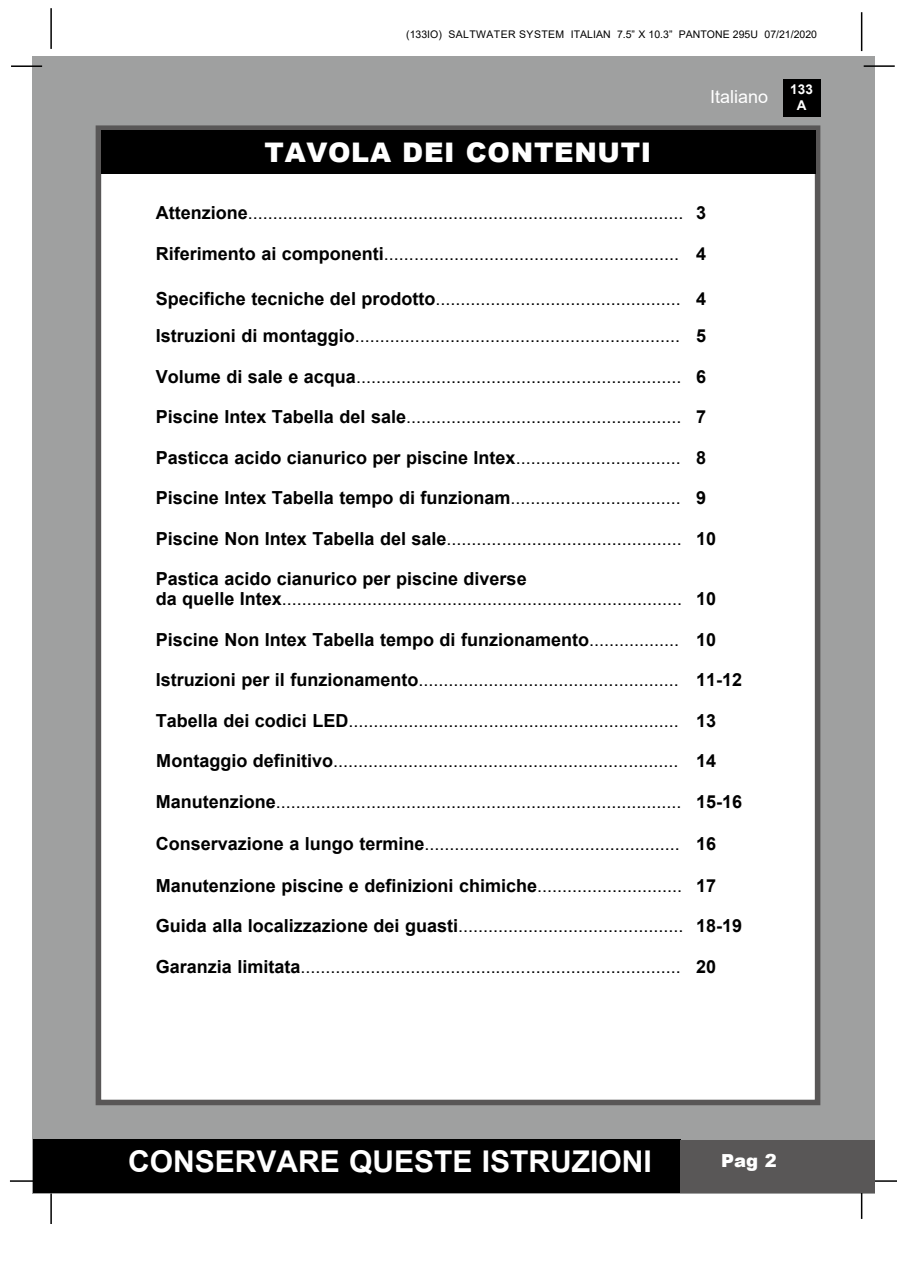
<style>
.page{position:relative;width:897px;height:1264px;background:#fff}
.page>*{position:absolute;margin:0;border:0;box-sizing:border-box;transform-origin:0 0}
.t1{font:700 30px "Arial";color:#fff}
.t2{font:900 27px "Arial";letter-spacing:.025em;color:#fff}
.t3{font:18px/37.5px "Arial";color:#000}
.t4{font:700 18px "Arial";color:#000}
.t5{font:18px "Arial";color:#fff}
.t6{font:900 18px "Arial";color:#fff}
.t7{font:700 13.5px/16.2px "Arial";color:#fff;text-align:center}
.t8{font:10.5px "Arial";color:#000}
.s1{font-weight:700}
.s2{font-weight:400}
</style>
<div class="page">
<div style="left:33px;top:56px;width:842px;height:1137px;background:#9fa0a0"></div>
<div style="left:782px;top:79px;width:38px;height:38px;background:#000"></div>
<hr style="left:863px;top:65px;width:31px;height:2px;background:#000">
<hr style="left:50px;top:8px;width:2px;height:41px;background:#000">
<hr style="left:860px;top:12px;width:2px;height:39px;background:#000">
<div style="left:33px;top:1140px;width:647px;height:53px;background:#000"></div>
<hr style="left:865px;top:1180px;width:31px;height:1px;background:#000">
<hr style="left:860px;top:1189px;width:2px;height:30px;background:#000">
<hr style="left:50px;top:1193px;width:2px;height:31px;background:#000">
<hr style="left:10px;top:1180px;width:31px;height:1px;background:#000">
<hr style="left:11px;top:65px;width:31px;height:2px;background:#000">
<div style="left:96px;top:125px;width:724px;height:980px;background:#fff;border:6px solid #595757"></div>
<div style="left:101px;top:130px;width:714px;height:44px;background:#000"></div>
<div style="left:680px;top:1139px;width:195px;height:53px;background:#595757"></div>
<p class="t8" style="left:406px;top:27px;width:412px">(133IO) SALTWATER SYSTEM ITALIAN 7.5” X 10.3” PANTONE 295U 07/21/2020</p>
<h2 class="t2" style="left:264px;top:133px;width:388px">TAVOLA DEI CONTENUTI</h2>
<p class="t5" style="left:710px;top:84px;width:60px">ITALIANO</p>
<p class="t3" style="left:156px;top:194px;width:552px"><span class="s1">Attenzione</span>....................................................................................... <span class="s1">3</span></p>
<p class="t3" style="left:156px;top:234px;width:552px"><span class="s1">Riferimento ai componenti</span>........................................................... <span class="s1">4</span></p>
<p class="t3" style="left:156px;top:279px;width:552px"><span class="s1">Specifiche tecniche del prodotto</span>................................................. <span class="s1">4<br>Istruzioni di montaggio</span>................................................................. <span class="s1">5</span></p>
<p class="t3" style="left:156px;top:357px;width:552px"><span class="s1">Volume di sale e acqua</span>................................................................. <span class="s1">6</span></p>
<p class="t3" style="left:156px;top:398px;width:552px"><span class="s1">Piscine Intex Tabella del sale</span>....................................................... <span class="s1">7</span></p>
<p class="t4" style="left:156px;top:444px;width:552px">Pasticca acido cianurico per piscine Intex<span class="s2">.................................</span> 8</p>
<p class="t4" style="left:156px;top:485px;width:552px">Piscine Intex Tabella tempo di funzionam<span class="s2">..................................</span> 9</p>
<p class="t3" style="left:156px;top:519px;width:562px"><span class="s1">Piscine Non Intex Tabella del sale</span>............................................... <span class="s1">10</span></p>
<p class="t3" style="left:156px;top:568px;width:562px;line-height:20.2px"><span class="s1">Pastica acido cianurico per piscine diverse<br>da quelle Intex</span>................................................................................ <span class="s1">10</span></p>
<p class="t4" style="left:156px;top:627px;width:562px">Piscine Non Intex Tabella tempo di funzionamento<span class="s2">..................</span> 10</p>
<p class="t3" style="left:156px;top:661px;width:588px"><span class="s1">Istruzioni per il funzionamento</span>.................................................... <span class="s1">11-12</span></p>
<p class="t3" style="left:156px;top:701px;width:562px"><span class="s1">Tabella dei codici LED</span>.................................................................. <span class="s1">13</span></p>
<p class="t3" style="left:156px;top:742px;width:561px"><span class="s1">montaggio definitivo</span>..................................................................... <span class="s1">14</span></p>
<p class="t3" style="left:156px;top:782px;width:588px"><span class="s1">Manutenzione</span>................................................................................. <span class="s1">15-16</span></p>
<p class="t3" style="left:156px;top:824px;width:562px"><span class="s1">Conservazione a lungo termine</span>................................................... <span class="s1">16</span></p>
<p class="t4" style="left:156px;top:872px;width:562px">Manutenzione piscine e definizioni chimiche<span class="s2">.............................</span> 17</p>
<p class="t3" style="left:156px;top:907px;width:588px"><span class="s1">Guida alla localizzazione dei guasti</span>............................................. <span class="s1">18-19</span></p>
<p class="t3" style="left:156px;top:947px;width:562px"><span class="s1">Garanzia limitata</span>............................................................................ <span class="s1">20</span></p>
<p class="t7" style="left:790px;top:81px;width:24px">133<br>A</p>
<h1 class="t1" style="left:128px;top:1140px;width:525px">CONSERVARE QUESTE ISTRUZIONI</h1>
<p class="t6" style="left:721px;top:1147px;width:57px">Pag 2</p>
</div>
